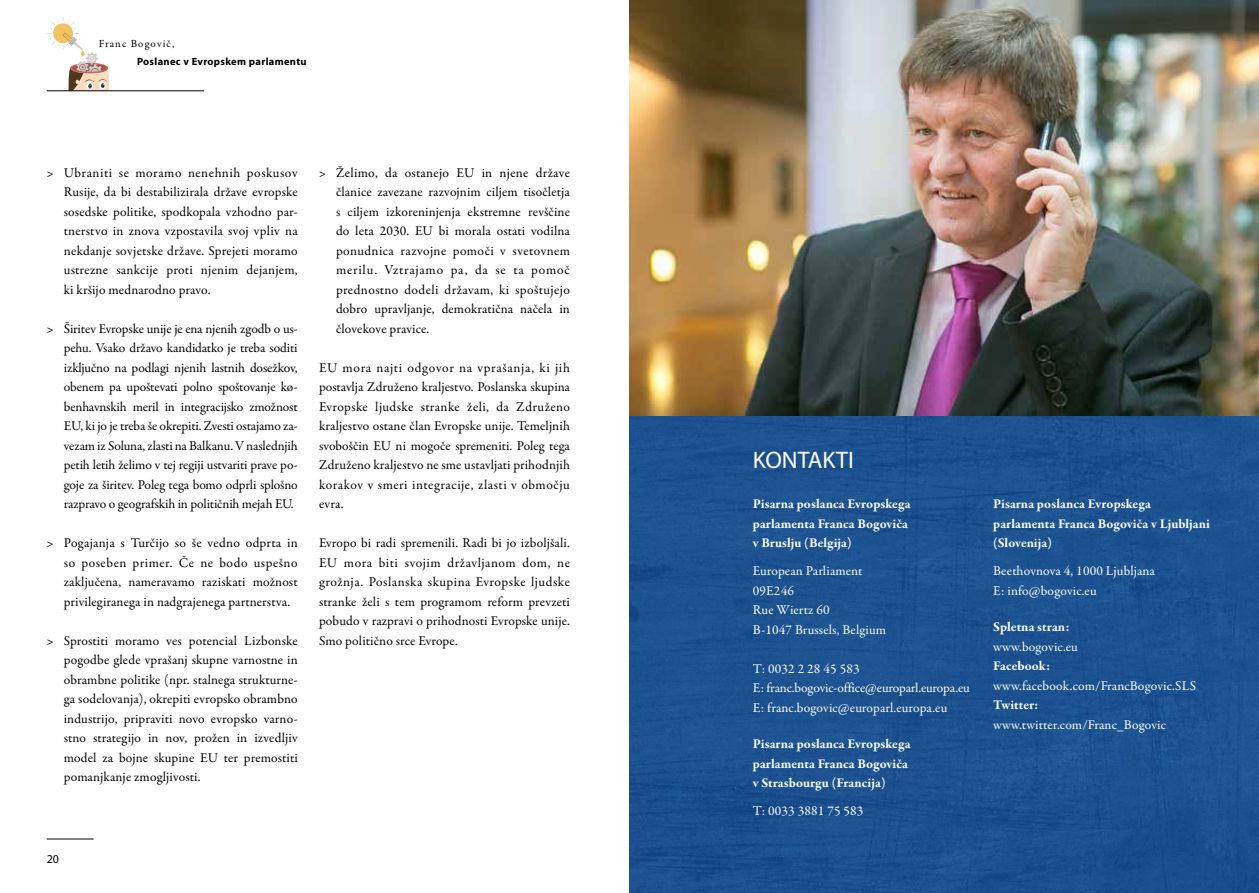
<style>
.page{position:relative;width:1259px;height:893px;background:#fff}
.page>*{position:absolute;margin:0;border:0;box-sizing:border-box;transform-origin:0 0}
.t1{font:24px "Myriad Pro";color:#fff}
.t2{font:13.5px/19.5px "Garamond Premr Pro";letter-spacing:.01em;color:#000;text-align:justify}
.t3{font:13.5px/19.5px "Garamond Premr Pro";letter-spacing:.01em;color:#fff}
.t4{font:700 13.5px/19.5px "Garamond Premr Pro";letter-spacing:.005em;color:#fff}
.t5{font:12px "Myriad Pro";color:#000}
.t6{font:10.95px "Garamond Premr Pro";letter-spacing:.1em;color:#000}
.t7{font:700 10.5px "Myriad Pro";letter-spacing:.03em;color:#000}
.s1{font-family:"Adobe Garamond Pro"}
</style>
<div class="page">
<div style="left:629px;top:415px;width:630px;height:478px;background:#1c5290"></div>
<svg style="left:47px;top:17px;width:62px;height:74px"></svg>
<hr style="left:47px;top:91px;width:157px;height:1px;background:#000">
<hr style="left:47px;top:839px;width:47px;height:1px;background:#000">
<img style="left:629px;top:0;width:630px;height:415px">
<p class="t6" style="left:99px;top:37px;width:77px">Franc Bogovič,</p>
<p class="t7" style="left:137px;top:54px;width:171px">Poslanec v Evropskem parlamentu</p>
<p class="t2" style="left:64px;top:163px;width:235px;text-indent:-17px"><span class="s1">&gt;</span> Ubraniti se moramo nenehnih poskusov Rusije, da bi destabilizirala države evropske sosedske politike, spodkopala vzhodno par&shy;tnerstvo in znova vzpostavila svoj vpliv na nekdanje sovjetske države. Sprejeti moramo ustrezne sankcije proti njenim dejanjem, ki kršijo mednarodno pravo.</p>
<p class="t2" style="left:64px;top:319px;width:235px;text-indent:-17px"><span class="s1">&gt;</span> Širitev Evropske unije je ena njenih zgodb o us&shy;pehu. Vsako državo kandidatko je treba soditi izključno na podlagi njenih lastnih dosežkov, obenem pa upoštevati polno spoštovanje kø&shy;benhavnskih meril in integracijsko zmožnost EU, ki jo je treba še okrepiti. Zvesti ostajamo za&shy;vezam iz Soluna, zlasti na Balkanu. V naslednjih petih letih želimo v tej regiji ustvariti prave po&shy;goje za širitev. Poleg tega bomo odprli splošno razpravo o geografskih in političnih mejah EU.</p>
<p class="t2" style="left:64px;top:534px;width:235px;text-indent:-17px"><span class="s1">&gt;</span> Pogajanja s Turčijo so še vedno odprta in so poseben primer. Če ne bodo uspešno zaključena, nameravamo raziskati možnost privilegiranega in nadgrajenega partnerstva.</p>
<p class="t2" style="left:64px;top:631px;width:235px;text-indent:-17px"><span class="s1">&gt;</span> Sprostiti moramo ves potencial Lizbonske pogodbe glede vprašanj skupne varnostne in obrambne politike (npr. stalnega strukturne&shy;ga sodelovanja), okrepiti evropsko obrambno industrijo, pripraviti novo evropsko varno&shy;stno strategijo in nov, prožen in izvedljiv model za bojne skupine EU ter premostiti pomanjkanje zmogljivosti.</p>
<p class="t2" style="left:336px;top:163px;width:235px;text-indent:-17px"><span class="s1">&gt;</span> Želimo, da ostanejo EU in njene države članice zavezane razvojnim ciljem tisočletja s ciljem izkoreninjenja ekstremne revščine do leta 2030. EU bi morala ostati vodilna ponudnica razvojne pomoči v svetovnem merilu. Vztrajamo pa, da se ta pomoč prednostno dodeli državam, ki spoštujejo dobro upravljanje, demokratična načela in človekove pravice.</p>
<p class="t2" style="left:319px;top:358px;width:252px">EU mora najti odgovor na vprašanja, ki jih postavlja Združeno kraljestvo. Poslanska skupina Evropske ljudske stranke želi, da Združeno kraljestvo ostane član Evropske unije. Temeljnih svoboščin EU ni mogoče spremeniti. Poleg tega Združeno kraljestvo ne sme ustavljati prihodnjih korakov v smeri integracije, zlasti v območju evra.</p>
<p class="t2" style="left:319px;top:533px;width:252px">Evropo bi radi spremenili. Radi bi jo izboljšali.<br>EU mora biti svojim državljanom dom, ne grožnja. Poslanska skupina Evropske ljudske stranke želi s tem programom reform prevzeti pobudo v razpravi o prihodnosti Evropske unije.<br>Smo politično srce Evrope.</p>
<p class="t5" style="left:47px;top:852px;width:14px">20</p>
<h1 class="t1" style="left:753px;top:445px;width:102px">KONTAKTI</h1>
<p class="t4" style="left:753px;top:495px;width:159px">Pisarna poslanca Evropskega parlamenta Franca Bogoviča v Bruslju (Belgija)</p>
<p class="t3" style="left:753px;top:562px;width:135px">European Parliament<br>09E246<br>Rue Wiertz 60<br>B-1047 Brussels, Belgium</p>
<p class="t3" style="left:753px;top:659px;width:219px">T: 0032 2 28 45 583<br>E: franc.bogovic-office@europarl.europa.eu<br>E: franc.bogovic@europarl.europa.eu</p>
<p class="t4" style="left:753px;top:734px;width:159px">Pisarna poslanca Evropskega parlamenta Franca Bogoviča v Strasbourgu (Francija)</p>
<p class="t3" style="left:753px;top:802px;width:112px">T: 0033 3881 75 583</p>
<p class="t4" style="left:993px;top:494px;width:218px">Pisarna poslanca Evropskega parlamenta Franca Bogoviča v Ljubljani (Slovenija)</p>
<p class="t3" style="left:993px;top:562px;width:163px">Beethovnova 4, 1000 Ljubljana<br>E: info@bogovic.eu</p>
<p class="t4" style="left:993px;top:617px;width:78px">Spletna stran:</p>
<p class="t3" style="left:993px;top:637px;width:86px">www.bogovic.eu</p>
<p class="t4" style="left:993px;top:656px;width:59px">Facebook:</p>
<p class="t3" style="left:993px;top:676px;width:204px">www.facebook.com/FrancBogovic.SLS</p>
<p class="t4" style="left:993px;top:695px;width:47px">Twitter:</p>
<p class="t3" style="left:993px;top:715px;width:174px">www.twitter.com/Franc_Bogovic</p>
</div>
